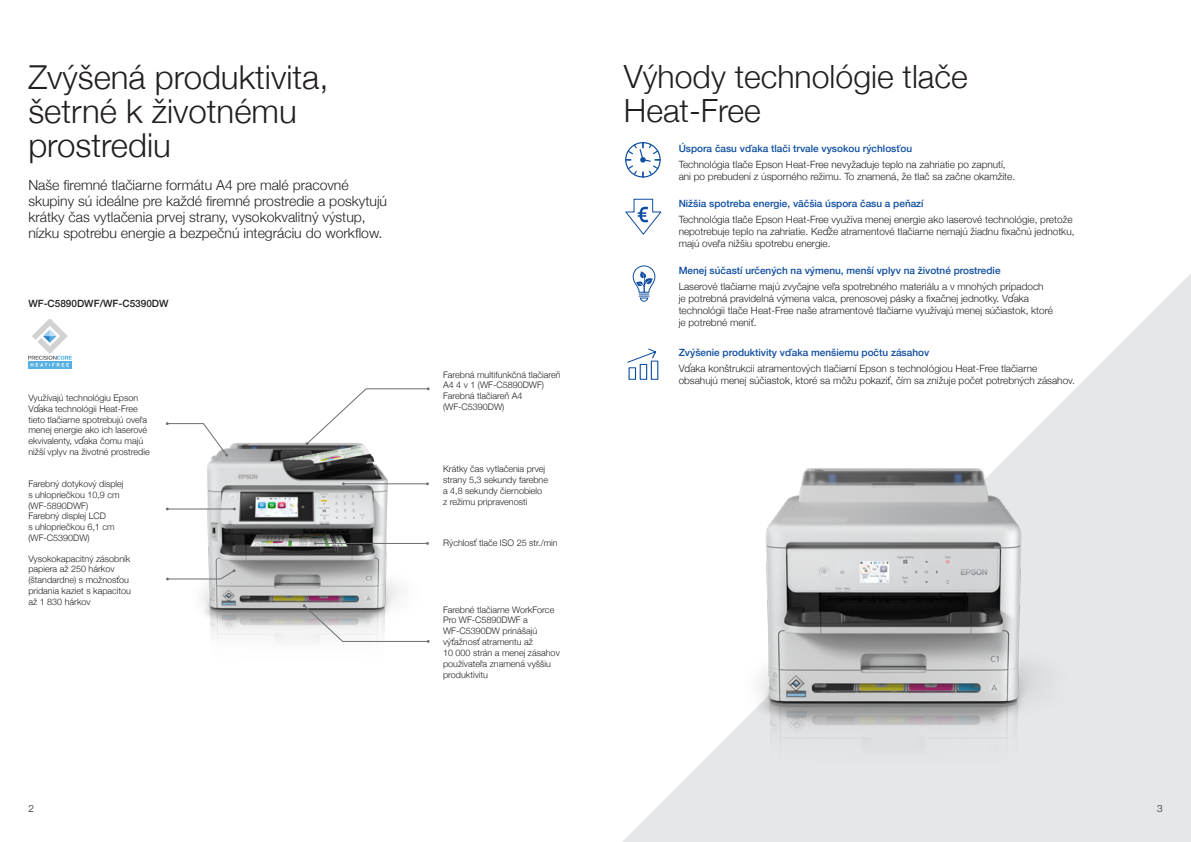
<style>
.page{position:relative;width:1191px;height:842px;background:#fff}
.page>*{position:absolute;margin:0;border:0;box-sizing:border-box;transform-origin:0 0}
.t1{font:300 33px/34px "Helvetica Neue";color:#231f20}
.t2{font:300 32px/34px "Helvetica Neue";color:#231f20}
.t3{font:300 14px/16px "Helvetica Neue";color:#231f20}
.Brochure_Body_Copy{font:300 10px/12px "Helvetica Neue";color:#231f20}
.Brochure_Small_Sub_H{font:500 10px "Helvetica Neue";color:#0d4da1}
.Brochure_Small_Sub_H-2{font:500 10px "Helvetica Neue";color:#231f20}
.t4{font:300 9px/10.8px "Helvetica Neue";color:#231f20}
</style>
<div class="page">
<svg style="left:622px;top:274px;width:569px;height:568px"></svg>
<img style="left:166px;top:443px;width:264px;height:200px">
<div style="left:28px;top:361px;width:44px;height:8px;background:#57b0e2"></div>
<svg style="left:28px;top:319px;width:44px;height:48px"></svg>
<hr style="left:167px;top:509px;width:67px;height:1px;background:#6c6d70">
<svg style="left:166px;top:569px;width:69px;height:11px"></svg>
<hr style="left:315px;top:543px;width:112px;height:1px;background:#6c6d70">
<hr style="left:343px;top:483px;width:84px;height:1px;background:#6c6d70">
<svg style="left:305px;top:387px;width:124px;height:58px"></svg>
<svg style="left:303px;top:604px;width:126px;height:39px"></svg>
<svg style="left:166px;top:422px;width:62px;height:34px"></svg>
<img style="left:683px;top:405px;width:420px;height:356px">
<svg style="left:625px;top:142px;width:35px;height:36px"></svg>
<svg style="left:625px;top:198px;width:37px;height:37px"></svg>
<svg style="left:632px;top:265px;width:24px;height:37px"></svg>
<svg style="left:627px;top:349px;width:31px;height:31px"></svg>
<p class="t1" style="left:28px;top:58px;width:302px">Zvýšená produktivita, šetrné k životnému prostrediu</p>
<p class="t3" style="left:28px;top:176px;width:360px">Naše firemné tlačiarne formátu A4 pre malé pracovné skupiny sú ideálne pre každé firemné prostredie a poskytujú krátky čas vytlačenia prvej strany, vysokokvalitný výstup, nízku spotrebu energie a bezpečnú integráciu do workflow.</p>
<p class="Brochure_Small_Sub_H-2" style="left:28px;top:295px;width:142px">WF-C5890DWF/WF-C5390DW</p>
<p class="t4" style="left:28px;top:392px;width:123px">Využívajú technológiu Epson<br>Vďaka technológii Heat-Free tieto tlačiarne spotrebujú oveľa menej energie ako ich laserové ekvivalenty, vďaka čomu majú nižší vplyv na životné prostredie</p>
<p class="t4" style="left:28px;top:478px;width:97px">Farebný dotykový displej s uhlopriečkou 10,9 cm (WF-5890DWF)<br>Farebný displej LCD<br>s uhlopriečkou 6,1 cm (WF-C5390DW)</p>
<p class="t4" style="left:28px;top:552px;width:104px">Vysokokapacitný zásobník papiera až 250 hárkov (štandardne) s možnosťou pridania kaziet s kapacitou až 1 830 hárkov</p>
<p class="Brochure_Body_Copy" style="left:28px;top:802px;width:7px">2</p>
<p class="t4" style="left:443px;top:368px;width:119px">Farebná multifunkčná tlačiareň<br>A4 4 v 1 (WF-C5890DWF)</p>
<p class="t4" style="left:443px;top:390px;width:81px">Farebná tlačiareň A4 (WF-C5390DW)</p>
<p class="t4" style="left:443px;top:463px;width:107px">Krátky čas vytlačenia prvej strany 5,3 sekundy farebne a 4,8 sekundy čiernobielo z režimu pripravenosti</p>
<p class="t4" style="left:443px;top:537px;width:116px">Rýchlosť tlače ISO 25 str./min</p>
<p class="t4" style="left:443px;top:603px;width:118px">Farebné tlačiarne WorkForce<br>Pro WF-C5890DWF a<br>WF-C5390DW prinášajú výťažnosť atramentu až<br>10 000 strán a menej zásahov používateľa znamená vyššiu produktivitu</p>
<p class="t2" style="left:624px;top:57px;width:345px">Výhody technológie tlače<br>Heat-Free</p>
<p class="Brochure_Small_Sub_H" style="left:678px;top:140px;width:235px">Úspora času vďaka tlači trvale vysokou rýchlosťou</p>
<p class="Brochure_Body_Copy" style="left:678px;top:158px;width:338px">Technológia tlače Epson Heat-Free nevyžaduje teplo na zahriatie po zapnutí, ani po prebudení z úsporného režimu. To znamená, že tlač sa začne okamžite.</p>
<p class="Brochure_Small_Sub_H" style="left:678px;top:195px;width:246px">Nižšia spotreba energie, väčšia úspora času a peňazí</p>
<p class="Brochure_Body_Copy" style="left:678px;top:213px;width:397px">Technológia tlače Epson Heat-Free využíva menej energie ako laserové technológie, pretože nepotrebuje teplo na zahriatie. Keďže atramentové tlačiarne nemajú žiadnu fixačnú jednotku, majú oveľa nižšiu spotrebu energie.</p>
<p class="Brochure_Small_Sub_H" style="left:678px;top:262px;width:323px">Menej súčastí určených na výmenu, menší vplyv na životné prostredie</p>
<p class="Brochure_Body_Copy" style="left:678px;top:280px;width:376px">Laserové tlačiarne majú zvyčajne veľa spotrebného materiálu a v mnohých prípadoch<br>je potrebná pravidelná výmena valca, prenosovej pásky a fixačnej jednotky. Vďaka technológii tlače Heat-Free naše atramentové tlačiarne využívajú menej súčiastok, ktoré je potrebné meniť.</p>
<p class="Brochure_Small_Sub_H" style="left:678px;top:344px;width:252px">Zvýšenie produktivity vďaka menšiemu počtu zásahov</p>
<p class="Brochure_Body_Copy" style="left:678px;top:362px;width:398px">Vďaka konštrukcii atramentových tlačiarní Epson s technológiou Heat-Free tlačiarne obsahujú menej súčiastok, ktoré sa môžu pokaziť, čím sa znižuje počet potrebných zásahov.</p>
<p class="Brochure_Body_Copy" style="left:1157px;top:802px;width:7px">3</p>
</div>
